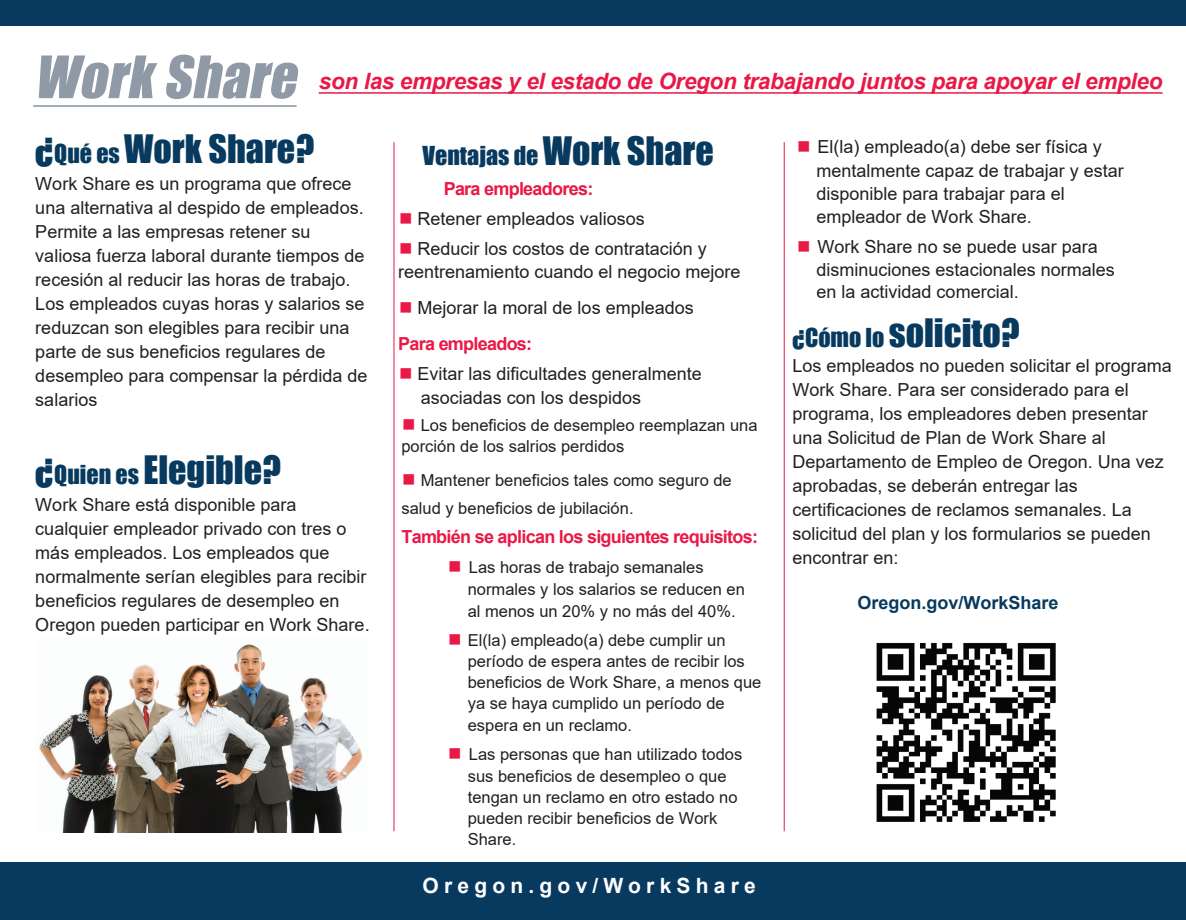
<style>
.page{position:relative;width:1186px;height:920px;background:#fff}
.page>*{position:absolute;margin:0;border:0;box-sizing:border-box;transform-origin:0 0}
.t1{font:italic 54px "Impact";color:#909aa7}
.t2{font:36px "Impact";color:#083a5f}
.t3{font:24px "Impact";color:#083a5f}
.t4{font:italic 700 22.5px "Arial";letter-spacing:-.015em;color:#e91847}
.t5{font:700 21px "Arial";letter-spacing:.25em;color:#fff}
.t6{font:18px/24px "Arial";color:#231f20}
.t7{font:700 18px "Arial";letter-spacing:-.04em;color:#e91847}
.t8{font:700 18px "Arial";color:#083a5f}
.t9{font:16.5px/21.1px "Arial";color:#231f20}
.s1{font-size:24px}
.s2{font-size:36px}
.s3{color:#e91847}
.s4{font-weight:700;color:#e91847}
</style>
<div class="page">
<div style="left:0;top:0;width:1185px;height:25px;background:#083a5f"></div>
<div style="left:0;top:862px;width:1185px;height:58px;background:#083a5f"></div>
<img style="left:876px;top:642px;width:180px;height:180px">
<hr style="left:318px;top:92px;width:844px;height:2px;background:#e91847">
<hr style="left:33px;top:106px;width:263px;height:1px;background:#909aa7">
<img style="left:39px;top:644px;width:324px;height:188px">
<hr style="left:393px;top:142px;width:1px;height:689px;background:#e91847">
<hr style="left:783px;top:142px;width:1px;height:689px;background:#e91847">
<h1 class="t1" style="left:34px;top:35px;width:277px">Work Share</h1>
<p class="t4" style="left:319px;top:66px;width:845px">son las empresas y el estado de Oregon trabajando juntos para apoyar el empleo</p>
<h2 class="t2" style="left:35px;top:121px;width:280px">¿<span class="s1">Qué es</span> Work Share?</h2>
<p class="t6" style="left:35px;top:172px;width:334px">Work Share es un programa que ofrece una alternativa al despido de empleados.<br>Permite a las empresas retener su valiosa fuerza laboral durante tiempos de recesión al reducir las horas de trabajo.<br>Los empleados cuyas horas y salarios se reduzcan son elegibles para recibir una parte de sus beneficios regulares de desempleo para compensar la pérdida de salarios</p>
<h2 class="t2" style="left:35px;top:442px;width:247px">¿<span class="s1">Quien es</span> Elegible?</h2>
<p class="t6" style="left:35px;top:493px;width:336px">Work Share está disponible para cualquier empleador privado con tres o más empleados. Los empleados que normalmente serían elegibles para recibir beneficios regulares de desempleo en Oregon pueden participar en Work Share.</p>
<h3 class="t3" style="left:422px;top:137px;width:293px">Ventajas de <span class="s2">Work Share</span></h3>
<p class="t7" style="left:443px;top:176px;width:151px">Para empleadores:</p>
<p class="t6" style="left:399px;top:207px;width:247px"><span class="s3">■</span> Retener empleados valiosos</p>
<p class="t6" style="left:398px;top:238px;width:344px;line-height:22.5px"><span class="s3">■</span> Reducir los costos de contratación y reentrenamiento cuando el negocio mejore</p>
<p class="t6" style="left:398px;top:289px;width:297px;line-height:36px"><span class="s3">■</span> Mejorar la moral de los empleados<br><span class="s4">Para empleados:</span></p>
<p class="t6" style="left:421px;top:361px;width:282px;line-height:24.5px;text-indent:-22px"><span class="s3">■</span> Evitar las dificultades generalmente asociadas con los despidos</p>
<p class="t9" style="left:401px;top:415px;width:357px"><span class="s3">■</span> Los beneficios de desempleo reemplazan una porción de los salrios perdidos</p>
<p class="t9" style="left:401px;top:466px;width:332px;line-height:28.3px"><span class="s3">■</span> Mantener beneficios tales como seguro de salud y beneficios de jubilación.</p>
<p class="t7" style="left:401px;top:524px;width:358px">También se aplican los siguientes requisitos:</p>
<p class="t9" style="left:467px;top:556px;width:278px;line-height:22.4px;text-indent:-20px"><span class="s3">■</span> Las horas de trabajo semanales normales y los salarios se reducen en al menos un 20% y no más del 40%.</p>
<p class="t9" style="left:467px;top:630px;width:295px;text-indent:-20px"><span class="s3">■</span> El(la) empleado(a) debe cumplir un período de espera antes de recibir los beneficios de Work Share, a menos que ya se haya cumplido un período de espera en un reclamo.</p>
<p class="t9" style="left:467px;top:743px;width:276px;text-indent:-20px"><span class="s3">■</span> Las personas que han utilizado todos sus beneficios de desempleo o que tengan un reclamo en otro estado no pueden recibir beneficios de Work<br>Share.</p>
<p class="t5" style="left:422px;top:872px;width:335px">Oregon.gov/WorkShare</p>
<p class="t6" style="left:816px;top:135px;width:309px;line-height:23.2px;text-indent:-19px"><span class="s3">■</span> El(la) empleado(a) debe ser física y mentalmente capaz de trabajar y estar disponible para trabajar para el empleador de Work Share.</p>
<p class="t6" style="left:816px;top:235px;width:300px;line-height:22.5px;text-indent:-19px"><span class="s3">■</span> Work Share no se puede usar para disminuciones estacionales normales en la actividad comercial.</p>
<h2 class="t2" style="left:792px;top:305px;width:229px"><span class="s1">¿Cómo lo</span> solicito?</h2>
<p class="t6" style="left:792px;top:353px;width:381px">Los empleados no pueden solicitar el programa Work Share. Para ser considerado para el programa, los empleadores deben presentar una Solicitud de Plan de Work Share al Departamento de Empleo de Oregon. Una vez aprobadas, se deberán entregar las certificaciones de reclamos semanales. La solicitud del plan y los formularios se pueden encontrar en:</p>
<p class="t8" style="left:857px;top:590px;width:203px">Oregon.gov/WorkShare</p>
</div>
